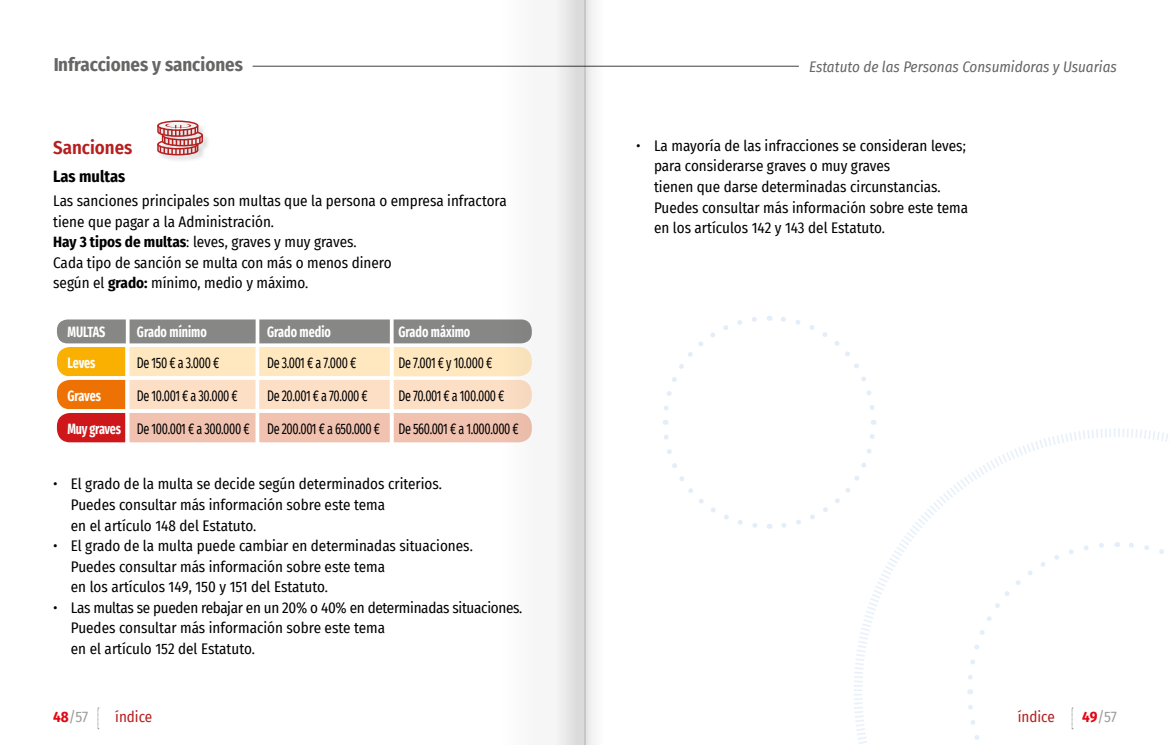
<style>
.page{position:relative;width:1170px;height:745px;background:#fff}
.page>*{position:absolute;margin:0;border:0;box-sizing:border-box;transform-origin:0 0}
.t1{font:700 18.75px "Fira Sans Condensed";color:#666665}
.t2{font:600 18.75px "Fira Sans Condensed";color:#b51f1f}
.t3{font:700 16.25px "Fira Sans Condensed";letter-spacing:-.005em;color:#000}
.t4{font:15px/20.5px "Fira Sans Condensed";color:#000}
.t5{font:15px "Fira Sans Condensed";letter-spacing:-.03em;color:#000;scale:.8 1}
.t6{font:700 15px "Fira Sans Condensed";color:#fff;scale:.8 1}
.t7{font:italic 15px "Fira Sans Condensed";color:#666665}
.t8{font:15px "Fira Sans Condensed";color:#000;scale:.8 1}
.t9{font:15px "Fira Sans Condensed";color:#b51f1f}
.t10{font:15px "Fira Sans Condensed";color:#9d9d9c}
.s1{font-weight:700}
.s2{font-weight:700;color:#fff}
.s3{font-weight:700;color:#e30613}
</style>
<div class="page">
<svg style="left:98px;top:707px;width:1px;height:22px"></svg>
<div style="left:472px;top:0;width:113px;height:744px;background:linear-gradient(to right,#fff,#e4e4e4)"></div>
<div style="left:584px;top:0;width:46px;height:744px;background:linear-gradient(to right,#efefef,#fff)"></div>
<hr style="left:252px;top:66px;width:546px;height:1px;background:#666665">
<div style="left:126px;top:343px;width:134px;height:37px;background:#ffe8c0"></div>
<div style="left:255px;top:343px;width:138px;height:37px;background:#ffe8c0;border:4px solid #fff"></div>
<div style="left:126px;top:376px;width:134px;height:37px;background:#fddfc5;border:4px solid #fff"></div>
<div style="left:255px;top:376px;width:138px;height:37px;background:#fddfc5;border:4px solid #fff"></div>
<svg style="left:56px;top:347px;width:75px;height:96px;background:#ea8234"></svg>
<div style="left:126px;top:409px;width:134px;height:37px;background:#f1c2af;border:4px solid #fff"></div>
<div style="left:255px;top:409px;width:138px;height:37px;background:#f1c2af;border:4px solid #fff"></div>
<svg style="left:388px;top:341px;width:149px;height:106px"></svg>
<div style="left:55px;top:317px;width:478px;height:28px;background:#878786;border-radius:13px"></div>
<div style="left:53px;top:315px;width:482px;height:32px;border:4px solid #fff;border-radius:13px"></div>
<hr style="left:126px;top:318px;width:3px;height:27px;background:#fff">
<svg style="left:255px;top:318px;width:4px;height:27px"></svg>
<hr style="left:390px;top:318px;width:3px;height:27px;background:#fff">
<div style="left:157px;top:120px;width:53px;height:43px;background:#000;opacity:.19"></div>
<div style="left:157px;top:120px;width:41px;height:11px;border:1px solid #b51f1f;border-radius:50%"></div>
<div style="left:165px;top:123px;width:33px;height:13px;background:#000;opacity:.19"></div>
<svg style="left:157px;top:124px;width:47px;height:32px;background:#d39090"></svg>
<svg style="left:854px;top:428px;width:314px;height:316px"></svg>
<svg style="left:781px;top:420px;width:97px;height:109px"></svg>
<svg style="left:769px;top:316px;width:106px;height:94px"></svg>
<svg style="left:663px;top:317px;width:94px;height:107px"></svg>
<svg style="left:664px;top:435px;width:106px;height:94px"></svg>
<p class="t1" style="left:53px;top:56px;width:191px">Infracciones y sanciones</p>
<p class="t7" style="left:809px;top:60px;width:309px">Estatuto de las Personas Consumidoras y Usuarias</p>
<p class="t2" style="left:53px;top:137px;width:81px">Sanciones</p>
<p class="t3" style="left:53px;top:166px;width:73px">Las multas</p>
<p class="t4" style="left:53px;top:191px;width:455px">Las sanciones principales son multas que la persona o empresa infractora tiene que pagar a la Administración ⸀<br><span class="s1">Hay 3 tipos de multas</span>: leves, graves y muy graves ⸀<br>Cada tipo de sanción se multa con más o menos dinero<br>según el <span class="s1">grado:</span> mínimo, medio y máximo ⸀</p>
<p class="t6" style="left:67px;top:323px;width:49px">MULTAS</p>
<p class="t6" style="left:137px;top:323px;width:89px">Grado mínimo</p>
<p class="t6" style="left:267px;top:323px;width:81px">Grado medio</p>
<p class="t6" style="left:398px;top:323px;width:91px">Grado máximo</p>
<p class="t6" style="left:67px;top:353px;width:37px">Leves</p>
<p class="t8" style="left:137px;top:355px;width:104px">De 150 € a 3 ⸀000 €</p>
<p class="t8" style="left:267px;top:355px;width:113px">De 3 ⸀001 € a 7 ⸀000 €</p>
<p class="t5" style="left:398px;top:355px;width:119px">De 7 ⸀001 € y 10 ⸀000 €</p>
<p class="t6" style="left:67px;top:386px;width:44px">Graves</p>
<p class="t5" style="left:137px;top:388px;width:128px">De 10 ⸀001 € a 30 ⸀000 €</p>
<p class="t5" style="left:267px;top:388px;width:128px">De 20 ⸀001 € a 70 ⸀000 €</p>
<p class="t5" style="left:398px;top:388px;width:134px">De 70 ⸀001 € a 100 ⸀000 €</p>
<p class="t5" style="left:67px;top:421px;width:566px"><span class="s2">Muy graves</span> De 100 ⸀001 € a 300 ⸀000 € De 200 ⸀001 € a 650 ⸀000 € De 560 ⸀001 € a 1 ⸀000 ⸀000 €</p>
<p class="t4" style="left:71px;top:474px;width:372px;text-indent:-18px">• El grado de la multa se decide según determinados criterios ⸀<br>Puedes consultar más información sobre este tema<br>en el artículo 148 del Estatuto ⸀</p>
<p class="t4" style="left:71px;top:535px;width:403px;text-indent:-18px">• El grado de la multa puede cambiar en determinadas situaciones ⸀<br>Puedes consultar más información sobre este tema<br>en los artículos 149, 150 y 151 del Estatuto ⸀</p>
<p class="t4" style="left:71px;top:597px;width:453px;text-indent:-18px">• Las multas se pueden rebajar en un 20% o 40% en determinadas situaciones ⸀<br>Puedes consultar más información sobre este tema<br>en el artículo 152 del Estatuto ⸀</p>
<p class="t4" style="left:654px;top:136px;width:315px;text-indent:-18px">• La mayoría de las infracciones se consideran leves; para considerarse graves o muy graves<br>tienen que darse determinadas circunstancias ⸀ Puedes consultar más información sobre este tema en los artículos 142 y 143 del Estatuto ⸀</p>
<p class="t10" style="left:53px;top:708px;width:36px"><span class="s3">48</span>/57</p>
<p class="t10" style="left:1082px;top:708px;width:36px"><span class="s3">49</span>/57</p>
<p class="t9" style="left:115px;top:708px;width:39px">índice</p>
<p class="t9" style="left:1017px;top:708px;width:39px">índice</p>
</div>
